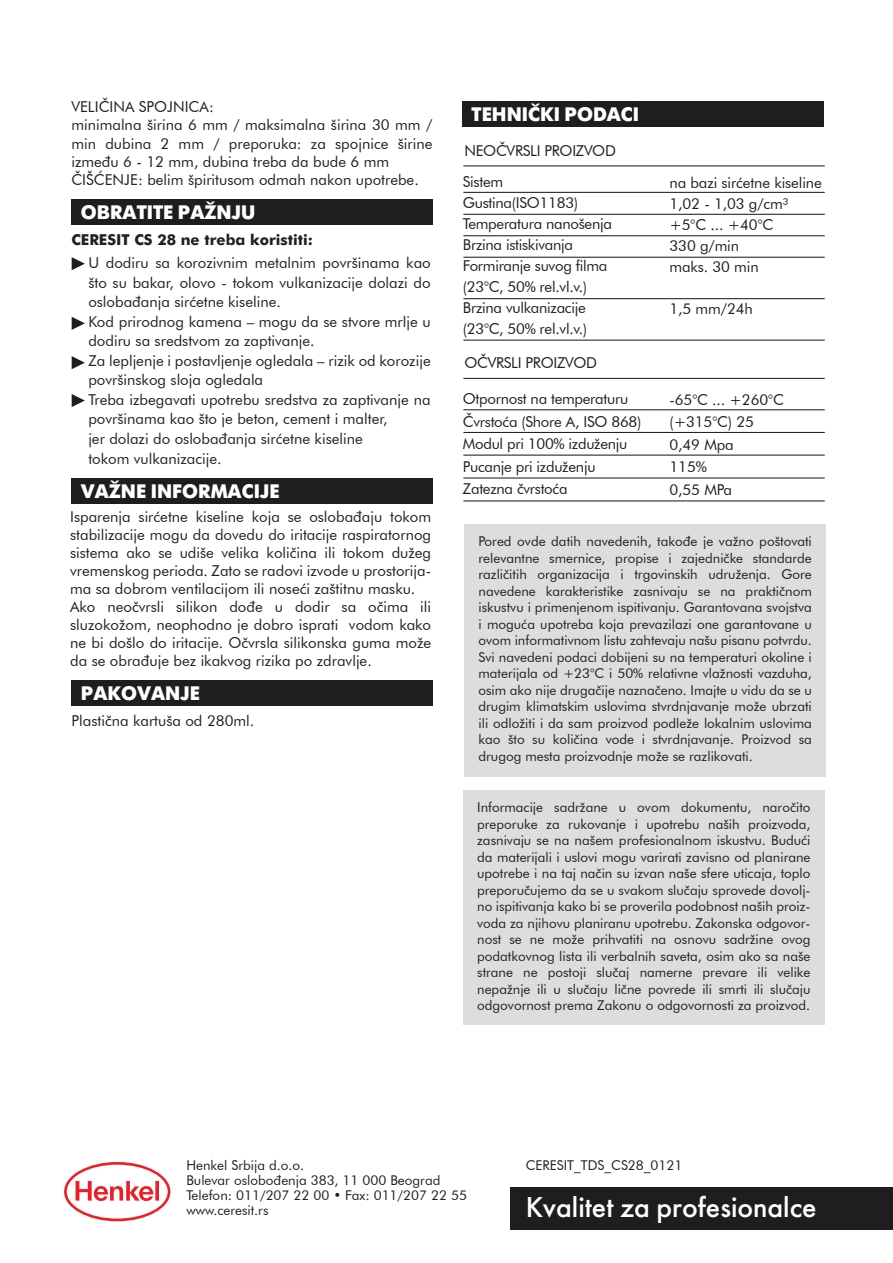
<style>
.page{position:relative;width:893px;height:1263px;background:#fff}
.page>*{position:absolute;margin:0;border:0;box-sizing:border-box;transform-origin:0 0}
.t1{font:28.5px "Futura Futuris";color:#fff}
.t2{font:700 19.5px "Futura Futuris";color:#fff}
.t3{font:15px/18px "Futura BT";color:#231f20}
.t4{font:15px/21px "Futura BT";letter-spacing:-.02em;color:#231f20}
.t5{font:700 15px "Futura BT";color:#231f20}
.t6{font:13.5px/16.5px "Futura BT";color:#231f20;text-align:justify}
</style>
<div class="page">
<div style="left:462px;top:101px;width:361px;height:26px;background:#201d1e"></div>
<div style="left:71px;top:199px;width:362px;height:26px;background:#201d1e"></div>
<div style="left:71px;top:478px;width:362px;height:26px;background:#201d1e"></div>
<div style="left:510px;top:1187px;width:383px;height:43px;background:#201d1e"></div>
<svg style="left:64px;top:1162px;width:106px;height:59px"></svg>
<div style="left:71px;top:680px;width:362px;height:26px;background:#201d1e"></div>
<svg style="left:72px;top:257px;width:13px;height:13px"></svg>
<svg style="left:72px;top:317px;width:13px;height:13px"></svg>
<svg style="left:72px;top:356px;width:13px;height:13px"></svg>
<svg style="left:72px;top:394px;width:13px;height:13px"></svg>
<hr style="left:463px;top:165px;width:362px;height:1px;background:#231f20">
<hr style="left:463px;top:192px;width:362px;height:1px;background:#231f20">
<hr style="left:463px;top:214px;width:362px;height:1px;background:#231f20">
<hr style="left:463px;top:235px;width:362px;height:1px;background:#231f20">
<hr style="left:463px;top:257px;width:362px;height:1px;background:#231f20">
<hr style="left:463px;top:298px;width:362px;height:1px;background:#231f20">
<hr style="left:463px;top:340px;width:362px;height:1px;background:#231f20">
<hr style="left:463px;top:378px;width:362px;height:1px;background:#231f20">
<hr style="left:463px;top:409px;width:362px;height:1px;background:#231f20">
<hr style="left:463px;top:432px;width:362px;height:1px;background:#231f20">
<hr style="left:463px;top:455px;width:362px;height:1px;background:#231f20">
<hr style="left:463px;top:477px;width:362px;height:1px;background:#231f20">
<hr style="left:463px;top:500px;width:362px;height:1px;background:#231f20">
<div style="left:464px;top:524px;width:361px;height:253px;background:#dcdddf"></div>
<div style="left:463px;top:790px;width:361px;height:235px;background:#dcdddf"></div>
<p class="t3" style="left:71px;top:98px;width:363px">VELIČINA SPOJNICA:<br>minimalna širina 6 mm / maksimalna širina 30 mm / min dubina 2 mm / preporuka: za spojnice širine između 6 - 12 mm, dubina treba da bude 6 mm ČIŠĆENJE: belim špiritusom odmah nakon upotrebe.</p>
<h2 class="t2" style="left:81px;top:201px;width:176px">OBRATITE PAŽNJU</h2>
<p class="t5" style="left:71px;top:231px;width:243px">CERESIT CS 28 ne treba koristiti:</p>
<p class="t3" style="left:88px;top:253px;width:344px;line-height:19.5px">U dodiru sa korozivnim metalnim površinama kao što su bakar, olovo - tokom vulkanizacije dolazi do oslobađanja sirćetne kiseline.<br>Kod prirodnog kamena – mogu da se stvore mrlje u dodiru sa sredstvom za zaptivanje.<br>Za lepljenje i postavljenje ogledala – rizik od korozije površinskog sloja ogledala<br>Treba izbegavati upotrebu sredstva za zaptivanje na površinama kao što je beton, cement i malter,<br>jer dolazi do oslobađanja sirćetne kiseline<br>tokom vulkanizacije.</p>
<h2 class="t2" style="left:81px;top:480px;width:200px">VAŽNE INFORMACIJE</h2>
<p class="t3" style="left:70px;top:508px;width:363px">Isparenja sirćetne kiseline koja se oslobađaju tokom stabilizacije mogu da dovedu do iritacije raspiratornog sistema ako se udiše velika količina ili tokom dužeg vremenskog perioda. Zato se radovi izvode u prostorija&shy;ma sa dobrom ventilacijom ili noseći zaštitnu masku.<br>Ako neočvrsli silikon dođe u dodir sa očima ili sluzokožom, neophodno je dobro isprati vodom kako ne bi došlo do iritacije. Očvrsla silikonska guma može da se obrađuje bez ikakvog rizika po zdravlje.</p>
<h2 class="t2" style="left:81px;top:682px;width:121px">PAKOVANJE</h2>
<p class="t3" style="left:72px;top:711px;width:184px">Plastična kartuša od 280ml.</p>
<h2 class="t2" style="left:472px;top:103px;width:169px">TEHNIČKI PODACI</h2>
<p class="t4" style="left:464px;top:140px;width:153px">NEOČVRSLI PROIZVOD</p>
<p class="t4" style="left:463px;top:171px;width:151px">Sistem<br>Gustina(ISO1183)<br>Temperatura nanošenja<br>Brzina istiskivanja<br>Formiranje suvog filma (23°C, 50% rel.vl.v.)<br>Brzina vulkanizacije (23°C, 50% rel.vl.v.)</p>
<p class="t4" style="left:464px;top:352px;width:134px">OČVRSLI PROIZVOD</p>
<p class="t3" style="left:669px;top:172px;width:154px;line-height:21px">na bazi sirćetne kiseline<br>1,02 - 1,03 g/cm³ +5°C ... +40°C<br>330 g/min<br>maks. 30 min</p>
<p class="t3" style="left:669px;top:299px;width:85px">1,5 mm/24h</p>
<p class="t4" style="left:463px;top:387px;width:180px;line-height:22.5px">Otpornost na temperaturu<br>Čvrstoća (Shore A, ISO 868)<br>Modul pri 100% izduženju<br>Pucanje pri izduženju<br>Zatezna čvrstoća</p>
<p class="t3" style="left:669px;top:388px;width:116px;line-height:22.5px">-65°C ... +260°C (+315°C) 25<br>0,49 Mpa<br>115%<br>0,55 MPa</p>
<p class="t6" style="left:478px;top:533px;width:335px">Pored ovde datih navedenih, takođe je važno poštovati relevantne smernice, propise i zajedničke standarde različitih organizacija i trgovinskih udruženja. Gore navedene karakteristike zasnivaju se na praktičnom iskustvu i primenjenom ispitivanju. Garantovana svojstva i moguća upotreba koja prevazilazi one garantovane u ovom informativnom listu zahtevaju našu pisanu potvrdu.<br>Svi navedeni podaci dobijeni su na temperaturi okoline i materijala od +23°C i 50% relativne vlažnosti vazduha, osim ako nije drugačije naznačeno. Imajte u vidu da se u drugim klimatskim uslovima stvrdnjavanje može ubrzati ili odložiti i da sam proizvod podleže lokalnim uslovima kao što su količina vode i stvrdnjavanje. Proizvod sa drugog mesta proizvodnje može se razlikovati.</p>
<p class="t6" style="left:477px;top:799px;width:335px">Informacije sadržane u ovom dokumentu, naročito preporuke za rukovanje i upotrebu naših proizvoda, zasnivaju se na našem profesionalnom iskustvu. Budući da materijali i uslovi mogu varirati zavisno od planirane upotrebe i na taj način su izvan naše sfere uticaja, toplo preporučujemo da se u svakom slučaju sprovede dovolj&shy;no ispitivanja kako bi se proverila podobnost naših proiz&shy;voda za njihovu planiranu upotrebu. Zakonska odgovor&shy;nost se ne može prihvatiti na osnovu sadržine ovog podatkovnog lista ili verbalnih saveta, osim ako sa naše strane ne postoji slučaj namerne prevare ili velike nepažnje ili u slučaju lične povrede ili smrti ili slučaju odgovornost prema Zakonu o odgovornosti za proizvod.</p>
<p class="t6" style="left:186px;top:1157px;width:282px;line-height:15px;text-align:left">Henkel Srbija d.o.o.<br>Bulevar oslobođenja 383, 11 000 Beograd<br>Telefon: 011/207 22 00 • Fax: 011/207 22 55 www.ceresit.rs</p>
<p class="t6" style="left:526px;top:1156px;width:158px">CERESIT_TDS_CS28_0121</p>
<h1 class="t1" style="left:526px;top:1190px;width:292px">Kvalitet za profesionalce</h1>
</div>
